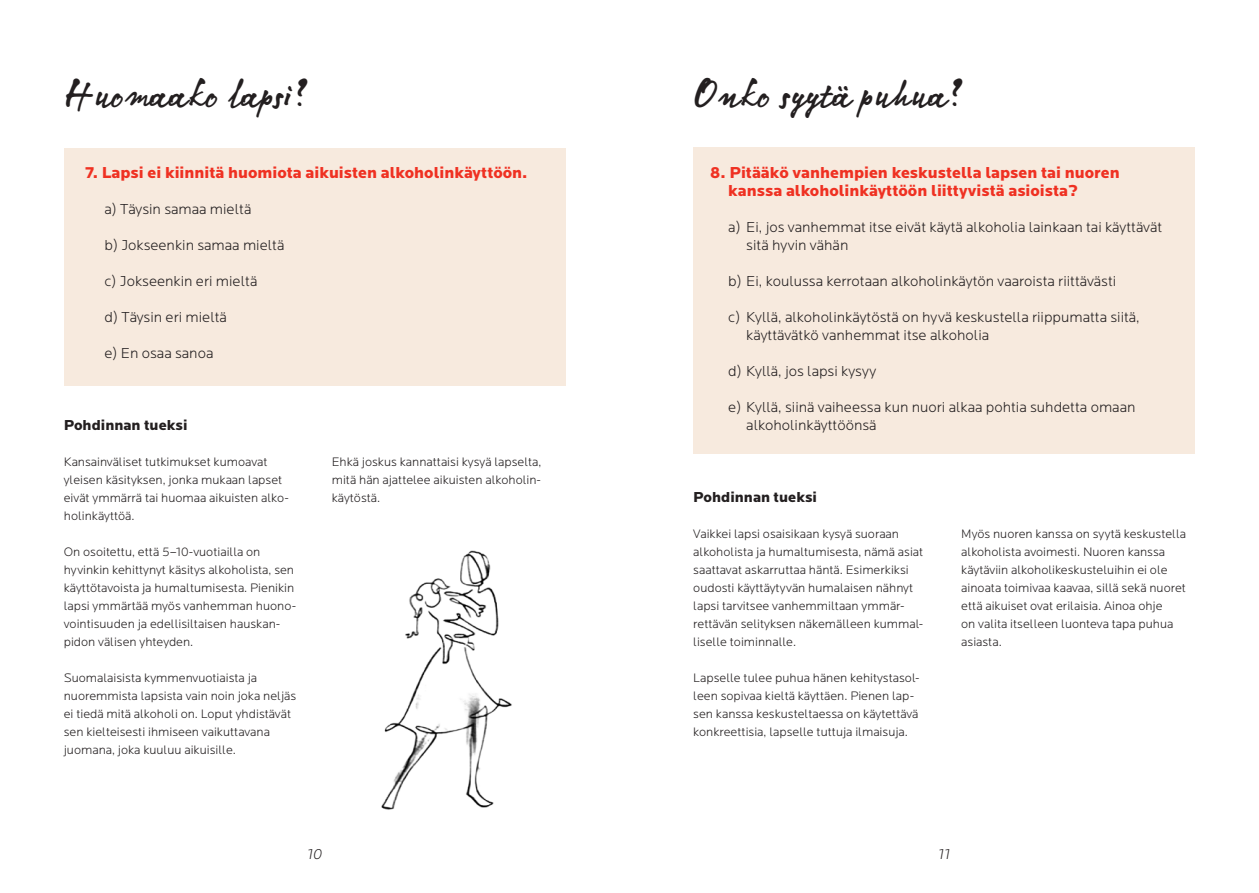
<style>
.page{position:relative;width:1259px;height:893px;background:#fff}
.page>*{position:absolute;margin:0;border:0;box-sizing:border-box;transform-origin:0 0}
.t1{font:39px "Linotype Notec";color:#231f20}
.t2{font:900 16.5px/18px "Locator";color:#ef3122}
.t3{font:300 15px/18px "Locator";color:#231f20}
.t4{font:900 15px "Locator";color:#231f20}
.t5{font:italic 300 15px "Locator";color:#231f20}
.t6{font:300 12.75px/18px "Locator";color:#231f20}
</style>
<div class="page">
<div style="left:64px;top:148px;width:502px;height:238px;background:#f7eade"></div>
<div style="left:693px;top:148px;width:502px;height:306px;background:#f7eade"></div>
<img style="left:381px;top:550px;width:131px;height:260px">
<h1 class="t1" style="left:63px;top:64px;width:243px">Huomaako lapsi?</h1>
<h1 class="t1" style="left:693px;top:64px;width:268px">Onko syytä puhua?</h1>
<p class="t2" style="left:85px;top:164px;width:444px">7. Lapsi ei kiinnitä huomiota aikuisten alkoholinkäyttöön.</p>
<p class="t3" style="left:105px;top:201px;width:148px">a) Täysin samaa mieltä</p>
<p class="t3" style="left:105px;top:237px;width:181px">b) Jokseenkin samaa mieltä</p>
<p class="t3" style="left:105px;top:273px;width:154px">c) Jokseenkin eri mieltä</p>
<p class="t3" style="left:105px;top:309px;width:124px">d) Täysin eri mieltä</p>
<p class="t3" style="left:105px;top:345px;width:110px">e) En osaa sanoa</p>
<p class="t4" style="left:64px;top:416px;width:125px">Pohdinnan tueksi</p>
<p class="t6" style="left:64px;top:453px;width:227px">Kansainväliset tutkimukset kumoavat yleisen käsityksen, jonka mukaan lapset eivät ymmärrä tai huomaa aikuisten alko&shy;holinkäyttöä.</p>
<p class="t6" style="left:64px;top:544px;width:234px">On osoitettu, että 5–10-vuotiailla on hyvinkin kehittynyt käsitys alkoholista, sen käyttötavoista ja humaltumisesta. Pienikin lapsi ymmärtää myös vanhemman huono&shy;vointisuuden ja edellisiltaisen hauskan&shy;pidon välisen yhteyden.</p>
<p class="t6" style="left:64px;top:670px;width:234px">Suomalaisista kymmenvuotiaista ja nuoremmista lapsista vain noin joka neljäs ei tiedä mitä alkoholi on. Loput yhdistävät sen kielteisesti ihmiseen vaikuttavana juomana, joka kuuluu aikuisille.</p>
<p class="t6" style="left:332px;top:454px;width:211px;text-align:justify">Ehkä joskus kannattaisi kysyä lapselta, mitä hän ajattelee aikuisten alkoholin&shy;käytöstä.</p>
<p class="t2" style="left:728px;top:164px;width:393px;text-indent:-18px">8. Pitääkö vanhempien keskustella lapsen tai nuoren kanssa alkoholinkäyttöön liittyvistä asioista?</p>
<p class="t3" style="left:746px;top:219px;width:417px;text-indent:-18px">a) Ei, jos vanhemmat itse eivät käytä alkoholia lainkaan tai käyttävät sitä hyvin vähän</p>
<p class="t3" style="left:728px;top:273px;width:389px">b) Ei, koulussa kerrotaan alkoholinkäytön vaaroista riittävästi</p>
<p class="t3" style="left:746px;top:309px;width:395px;text-indent:-18px">c) Kyllä, alkoholinkäytöstä on hyvä keskustella riippumatta siitä, käyttävätkö vanhemmat itse alkoholia</p>
<p class="t3" style="left:728px;top:363px;width:149px">d) Kyllä, jos lapsi kysyy</p>
<p class="t3" style="left:746px;top:399px;width:391px;text-indent:-18px">e) Kyllä, siinä vaiheessa kun nuori alkaa pohtia suhdetta omaan alkoholinkäyttöönsä</p>
<p class="t4" style="left:693px;top:488px;width:125px">Pohdinnan tueksi</p>
<p class="t6" style="left:693px;top:525px;width:232px">Vaikkei lapsi osaisikaan kysyä suoraan alkoholista ja humaltumisesta, nämä asiat saattavat askarruttaa häntä. Esimerkiksi oudosti käyttäytyvän humalaisen nähnyt lapsi tarvitsee vanhemmiltaan ymmär&shy;rettävän selityksen näkemälleen kummal&shy;liselle toiminnalle.</p>
<p class="t6" style="left:693px;top:670px;width:228px">Lapselle tulee puhua hänen kehitystasol&shy;leen sopivaa kieltä käyttäen. Pienen lap&shy;sen kanssa keskusteltaessa on käytettävä konkreettisia, lapselle tuttuja ilmaisuja.</p>
<p class="t6" style="left:961px;top:525px;width:226px">Myös nuoren kanssa on syytä keskustella alkoholista avoimesti. Nuoren kanssa käytäviin alkoholikeskusteluihin ei ole ainoata toimivaa kaavaa, sillä sekä nuoret että aikuiset ovat erilaisia. Ainoa ohje<br>on valita itselleen luonteva tapa puhua asiasta.</p>
<p class="t5" style="left:307px;top:846px;width:16px">10</p>
<p class="t5" style="left:938px;top:846px;width:13px">11</p>
</div>
